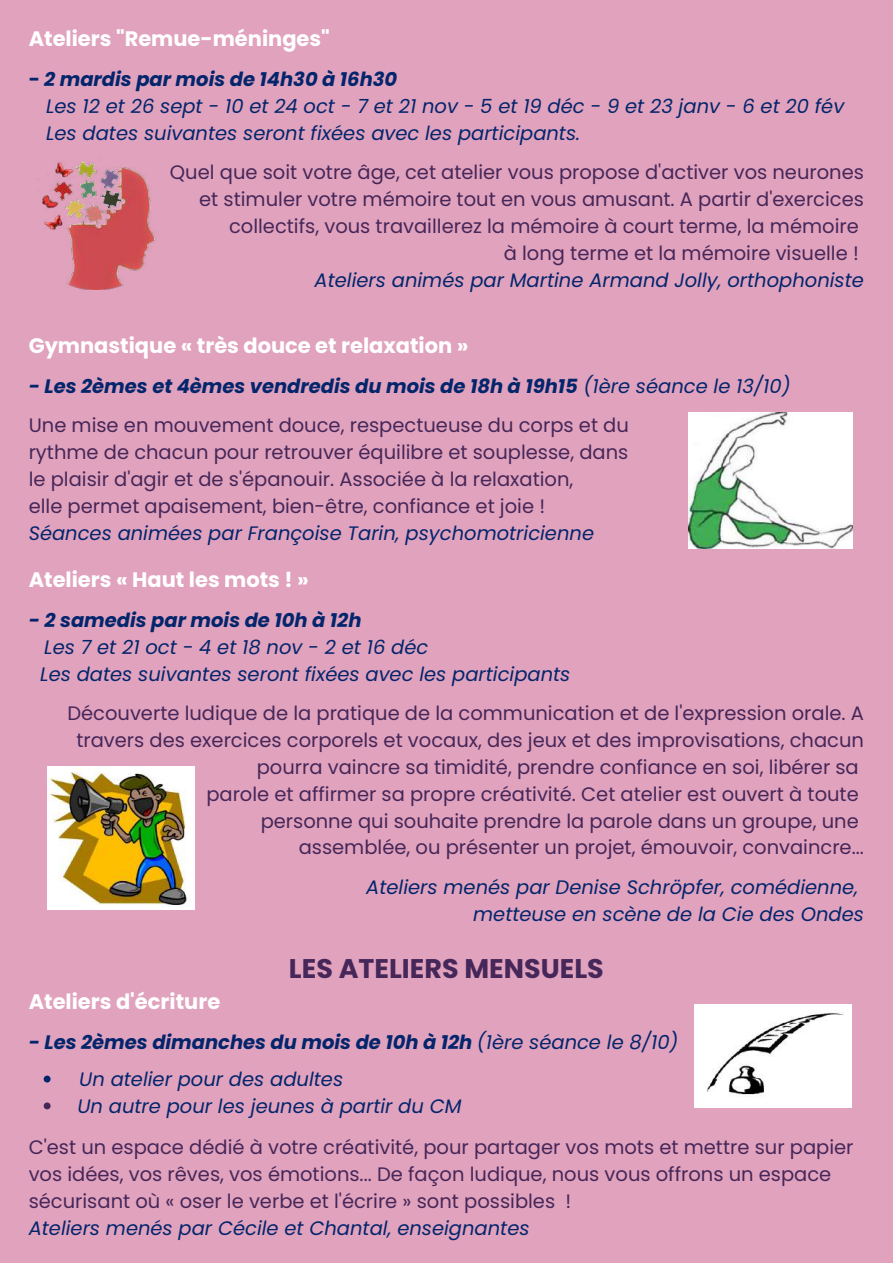
<style>
.page{position:relative;width:893px;height:1264px;background:#fff}
.page>*{position:absolute;margin:0;border:0;box-sizing:border-box;transform-origin:0 0}
.t1{font:700 27px "Poppins";color:#462759}
.t2{font:700 21px "Poppins";color:#fff}
.t3{font:19.5px/26.8px "Poppins";color:#462759}
.t4{font:italic 19.5px/26.8px "Poppins";color:#03256c}
.t5{font:italic 700 19.5px "Poppins";color:#03256c}
.s1{font-weight:700;font-style:normal}
.s2{font-weight:700}
.s3{font-weight:700;font-style:italic;color:#03256c}
.s4{font-style:italic;color:#03256c}
.s5{font-weight:400}
</style>
<div class="page">
<div style="left:0;top:0;width:892px;height:1262px;background:#e1a2bd"></div>
<svg style="left:44px;top:1075px;width:7px;height:7px"></svg>
<svg style="left:44px;top:1102px;width:7px;height:7px"></svg>
<img style="left:38px;top:161px;width:117px;height:128px">
<img style="left:689px;top:412px;width:163px;height:136px">
<img style="left:47px;top:767px;width:147px;height:142px">
<img style="left:694px;top:1004px;width:157px;height:103px">
<p class="t2" style="left:29px;top:24px;width:302px">Ateliers "Remue-méninges"</p>
<p class="t4" style="left:46px;top:66px;width:799px;text-indent:-17px"><span class="s1">-</span> <span class="s2">2 mardis par mois de 14h30 à 16h30<br></span>Les 12 et 26 sept - 10 et 24 oct - 7 et 21 nov - 5 et 19 déc - 9 et 23 janv - 6 et 20 fév<br>Les dates suivantes seront fixées avec les participants.</p>
<p class="t3" style="left:170px;top:159px;width:695px;text-align:right">Quel que soit votre âge, cet atelier vous propose d'activer vos neurones et stimuler votre mémoire tout en vous amusant. A partir d'exercices collectifs, vous travaillerez la mémoire à court terme, la mémoire<br>à long terme et la mémoire visuelle !</p>
<p class="t4" style="left:314px;top:266px;width:551px">Ateliers animés par Martine Armand Jolly, orthophoniste</p>
<p class="t2" style="left:29px;top:331px;width:441px">Gymnastique « très douce et relaxation »</p>
<p class="t3" style="left:29px;top:366px;width:763px;line-height:39.3px"><span class="s3">- Les 2èmes et 4èmes vendredis du mois de 18h à 19h15</span> <span class="s4">(1ère séance le 13/10)<br></span>Une mise en mouvement douce, respectueuse du corps et du</p>
<p class="t3" style="left:29px;top:438px;width:601px">rythme de chacun pour retrouver équilibre et souplesse, dans le plaisir d'agir et de s'épanouir. Associée à la relaxation,<br>elle permet apaisement, bien-être, confiance et joie !</p>
<p class="t4" style="left:29px;top:519px;width:567px">Séances animées par Françoise Tarin, psychomotricienne</p>
<p class="t2" style="left:29px;top:565px;width:281px">Ateliers « Haut les mots ! »</p>
<p class="t5" style="left:29px;top:606px;width:334px">- 2 samedis par mois de 10h à 12h</p>
<p class="t4" style="left:40px;top:633px;width:531px">Les 7 et 21 oct - 4 et 18 nov - 2 et 16 déc<br>Les dates suivantes seront fixées avec les participants</p>
<p class="t3" style="left:67px;top:700px;width:798px;text-align:right">Découverte ludique de la pratique de la communication et de l'expression orale. A travers des exercices corporels et vocaux, des jeux et des improvisations, chacun pourra vaincre sa timidité, prendre confiance en soi, libérer sa<br>parole et affirmer sa propre créativité. Cet atelier est ouvert à toute<br>personne qui souhaite prendre la parole dans un groupe, une<br>assemblée, ou présenter un projet, émouvoir, convaincre...</p>
<p class="t4" style="left:366px;top:873px;width:499px;text-align:right">Ateliers menés par Denise Schröpfer, comédienne, metteuse en scène de la Cie des Ondes</p>
<h1 class="t1" style="left:289px;top:949px;width:316px">LES ATELIERS MENSUELS</h1>
<p class="t2" style="left:29px;top:987px;width:193px">Ateliers d'écriture</p>
<p class="t5" style="left:29px;top:1028px;width:651px">- Les 2èmes dimanches du mois de 10h à 12h <span class="s5">(1ère séance le 8/10)</span></p>
<p class="t4" style="left:77px;top:1065px;width:385px">Un atelier pour des adultes<br>Un autre pour les jeunes à partir du CM</p>
<p class="t3" style="left:29px;top:1134px;width:826px">C'est un espace dédié à votre créativité, pour partager vos mots et mettre sur papier vos idées, vos rêves, vos émotions... De façon ludique, nous vous offrons un espace sécurisant où « oser le verbe et l'écrire » sont possibles !</p>
<p class="t4" style="left:29px;top:1214px;width:502px">Ateliers menés par Cécile et Chantal, enseignantes</p>
</div>
